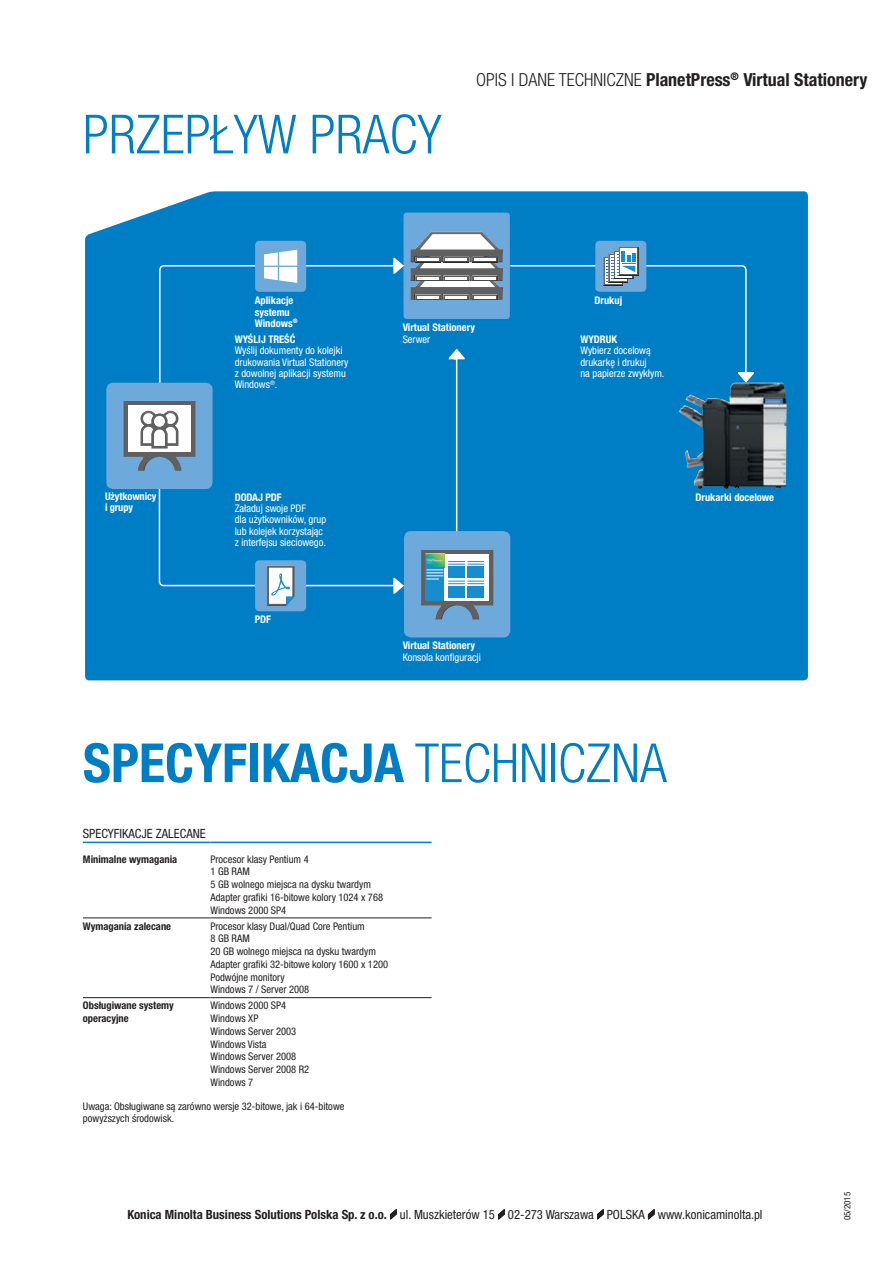
<style>
.page{position:relative;width:893px;height:1263px;background:#fff}
.page>*{position:absolute;margin:0;border:0;box-sizing:border-box;transform-origin:0 0}
.t1{font:700 condensed 54px "Helvetica Neue LT Pro";color:#007ec5}
.t2{font:300 condensed 54px "Helvetica Neue LT Pro";color:#007ec5}
.t3{font:700 condensed 18px "Helvetica Neue LT Pro";color:#231f20}
.t4{font:condensed 12.75px "Helvetica Neue LT Pro";color:#231f20}
.t5{font:condensed 10.5px/12.8px "Helvetica Neue LT Pro";color:#231f20}
.t6{font:condensed 10.5px/11.2px "Helvetica Neue LT Pro";color:#fff}
.t7{font:700 condensed 10.5px/11.2px "Helvetica Neue LT Pro";color:#fff}
.t8{font:700 condensed 10.5px/12.8px "Helvetica Neue LT Pro";color:#231f20}
.t9{font:condensed 9px "Helvetica Neue LTW1 G";color:#231f20}
.s1{font-weight:300}
.s2{font-weight:700}
</style>
<div class="page">
<div style="left:85px;top:191px;width:723px;height:489px;background:#007ec5"></div>
<hr style="left:456px;top:356px;width:1px;height:238px;background:#fff">
<div style="left:106px;top:383px;width:107px;height:106px;background:#6da9db;border-radius:7px"></div>
<svg style="left:123px;top:401px;width:73px;height:70px"></svg>
<div style="left:154px;top:416px;width:11px;height:11px;background:#fff;border-radius:50%"></div>
<img style="left:704px;top:383px;width:66px;height:20px">
<div style="left:404px;top:213px;width:106px;height:106px;background:#6da9db;border-radius:3px"></div>
<svg style="left:431px;top:231px;width:51px;height:1px"></svg>
<div style="left:404px;top:531px;width:106px;height:106px;background:#6da9db;border-radius:7px"></div>
<svg style="left:435px;top:550px;width:59px;height:70px"></svg>
<svg style="left:421px;top:549px;width:72px;height:70px"></svg>
<div style="left:255px;top:560px;width:51px;height:51px;background:#6da9db;border-radius:4px"></div>
<div style="left:595px;top:241px;width:51px;height:51px;background:#6da9db;border-radius:4px"></div>
<svg style="left:158px;top:232px;width:345px;height:152px;background:#2289c4"></svg>
<svg style="left:618px;top:247px;width:21px;height:4px"></svg>
<div style="left:620px;top:249px;width:17px;height:25px;background:#fff"></div>
<svg style="left:509px;top:251px;width:246px;height:134px;background:#0d83c6"></svg>
<svg style="left:158px;top:487px;width:248px;height:119px;background:#1185c7"></svg>
<svg style="left:390px;top:1209px;width:7px;height:11px"></svg>
<svg style="left:498px;top:1209px;width:7px;height:11px"></svg>
<svg style="left:597px;top:1209px;width:7px;height:11px"></svg>
<svg style="left:647px;top:1209px;width:8px;height:11px"></svg>
<hr style="left:83px;top:997px;width:127px;height:1px;background:#231f20">
<hr style="left:210px;top:997px;width:222px;height:1px;background:#231f20">
<hr style="left:83px;top:842px;width:127px;height:1px;background:#007ec5">
<hr style="left:210px;top:842px;width:222px;height:1px;background:#007ec5">
<hr style="left:83px;top:918px;width:127px;height:1px;background:#231f20">
<hr style="left:210px;top:918px;width:222px;height:1px;background:#231f20">
<h1 class="t2" style="left:83px;top:103px;width:360px">PRZEPŁYW PRACY</h1>
<h2 class="t3" style="left:476px;top:68px;width:393px"><span class="s1">OPIS I DANE TECHNICZNE</span> PlanetPress<sup>®</sup> Virtual Stationery</h2>
<p class="t7" style="left:255px;top:295px;width:40px">Aplikacje</p>
<p class="t7" style="left:594px;top:295px;width:29px">Drukuj</p>
<p class="t7" style="left:255px;top:306px;width:44px">systemu<br>Windows<sup>®</sup></p>
<p class="t7" style="left:235px;top:334px;width:62px">WYŚLIJ TREŚĆ</p>
<p class="t6" style="left:235px;top:345px;width:115px">Wyślij dokumenty do kolejki drukowania Virtual Stationery z dowolnej aplikacji systemu<br>Windows<sup>®</sup>.</p>
<p class="t7" style="left:403px;top:322px;width:74px">Virtual Stationery</p>
<p class="t6" style="left:403px;top:333px;width:29px">Serwer</p>
<p class="t7" style="left:580px;top:334px;width:38px">WYDRUK</p>
<p class="t6" style="left:580px;top:345px;width:86px">Wybierz docelową drukarkę i drukuj<br>na papierze zwykłym.</p>
<p class="t7" style="left:105px;top:491px;width:53px">Użytkownicy i grupy</p>
<p class="t7" style="left:235px;top:491px;width:49px">DODAJ PDF</p>
<p class="t6" style="left:235px;top:503px;width:93px">Załaduj swoje PDF<br>dla użytkowników, grup lub kolejek korzystając z interfejsu sieciowego.</p>
<p class="t7" style="left:255px;top:613px;width:18px">PDF</p>
<p class="t7" style="left:403px;top:640px;width:74px">Virtual Stationery</p>
<p class="t6" style="left:403px;top:651px;width:80px">Konsola konfiguracji</p>
<p class="t7" style="left:695px;top:491px;width:80px">Drukarki docelowe</p>
<h1 class="t1" style="left:83px;top:730px;width:586px">SPECYFIKACJA <span class="s1">TECHNICZNA</span></h1>
<p class="t4" style="left:83px;top:826px;width:124px">SPECYFIKACJE ZALECANE</p>
<p class="t8" style="left:83px;top:852px;width:96px">Minimalne wymagania</p>
<p class="t5" style="left:210px;top:852px;width:174px">Procesor klasy Pentium 4<br>1 GB RAM<br>5 GB wolnego miejsca na dysku twardym<br>Adapter grafiki 16-bitowe kolory 1024 x 768<br>Windows 2000 SP4</p>
<p class="t8" style="left:83px;top:919px;width:90px">Wymagania zalecane</p>
<p class="t5" style="left:210px;top:919px;width:179px">Procesor klasy Dual/Quad Core Pentium<br>8 GB RAM<br>20 GB wolnego miejsca na dysku twardym<br>Adapter grafiki 32-bitowe kolory 1600 x 1200<br>Podwójne monitory<br>Windows 7 / Server 2008</p>
<p class="t8" style="left:83px;top:999px;width:92px">Obsługiwane systemy operacyjne</p>
<p class="t5" style="left:210px;top:999px;width:100px">Windows 2000 SP4<br>Windows XP<br>Windows Server 2003<br>Windows Vista<br>Windows Server 2008<br>Windows Server 2008 R2<br>Windows 7</p>
<p class="t5" style="left:83px;top:1101px;width:263px;line-height:11.2px">Uwaga: Obsługiwane są zarówno wersje 32-bitowe, jak i 64-bitowe powyższych środowisk.</p>
<p class="t4" style="left:127px;top:1207px;width:637px"><span class="s2">Konica Minolta Business Solutions Polska Sp. z o.o.</span> ul. Muszkieterów 15 02-273 Warszawa POLSKA www.konicaminolta.pl</p>
<p class="t9" style="left:842px;top:1220px;width:30px;rotate:-90deg">05/2015</p>
</div>
